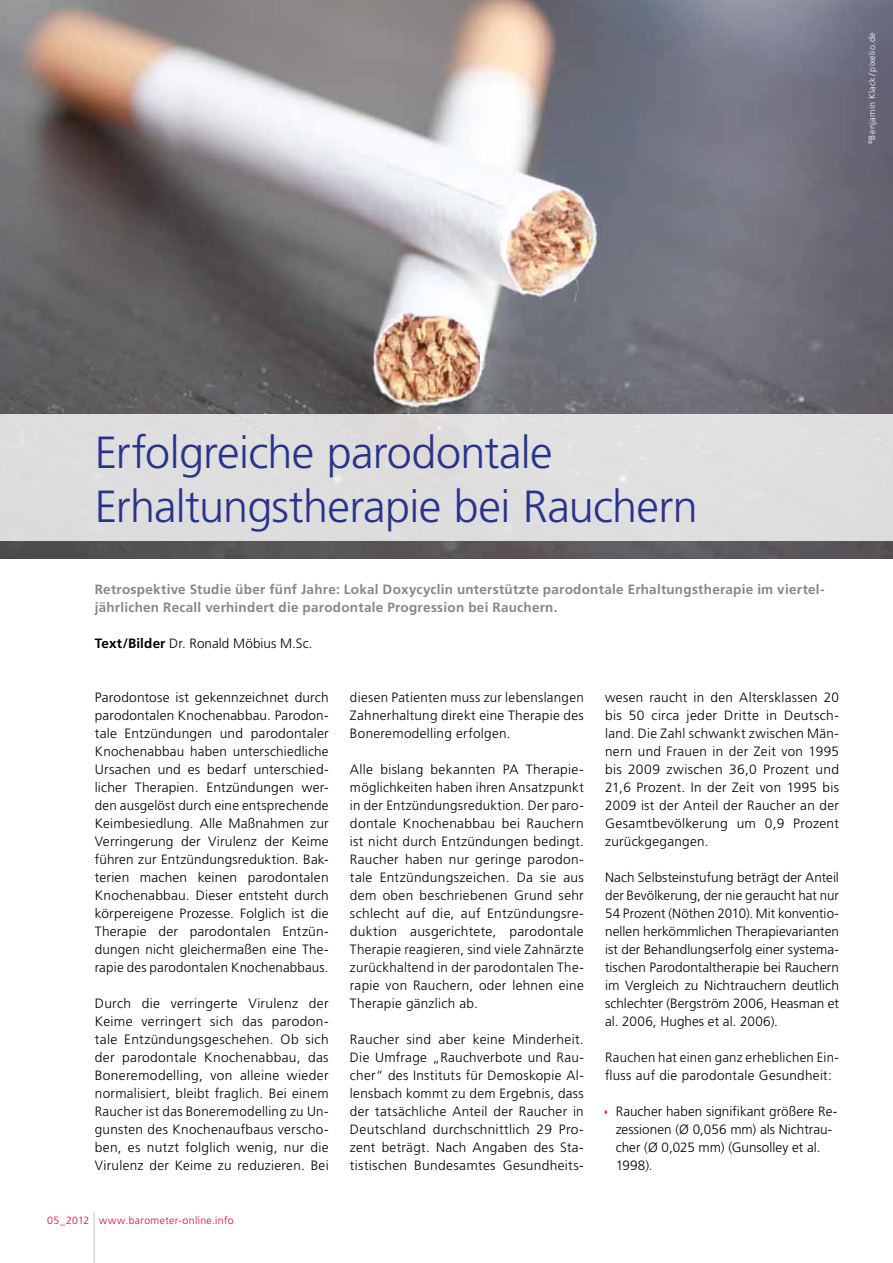
<style>
.page{position:relative;width:893px;height:1263px;background:#fff}
.page>*{position:absolute;margin:0;border:0;box-sizing:border-box;transform-origin:0 0}
.t1{font:300 45px/54px "Frutiger LT Std";letter-spacing:-.015em;color:#28348b}
.t2{font:300 13.5px/18px "Frutiger LT Std";letter-spacing:.02em;color:#000;text-align:justify}
.t3{font:700 13.5px/18px "Frutiger LT Std";letter-spacing:.02em;color:#878787}
.t4{font:300 13.5px/18px "Frutiger LT Std";color:#000}
.t5{font:300 10.5px "Frutiger LT Std";letter-spacing:.035em;color:#e4003a}
.t6{font:300 9px "Frutiger LT Std";letter-spacing:.035em;color:#fff}
.s1{font-weight:700}
</style>
<div class="page">
<hr style="left:94px;top:1212px;width:1px;height:51px;background:#c6c6c6">
<img style="left:0;top:0;width:893px;height:558px">
<div style="left:0;top:414px;width:893px;height:126px;background:#dedede"></div>
<p class="t6" style="left:867px;top:144px;width:113px;rotate:-90deg"><sup>©</sup>Benjamin Klack /pixelio.de</p>
<h1 class="t1" style="left:95px;top:426px;width:604px">Erfolgreiche parodontale<br>Erhaltungstherapie bei Rauchern</h1>
<p class="t3" style="left:95px;top:580px;width:731px">Retrospektive Studie über fünf Jahre: Lokal Doxycyclin unterstützte parodontale Erhaltungstherapie im viertel&shy;jährlichen Recall verhindert die parodontale Progression bei Rauchern.</p>
<p class="t2" style="left:95px;top:635px;width:219px"><span class="s1">Text/Bilder</span> Dr. Ronald Möbius M.Sc.</p>
<p class="t2" style="left:95px;top:689px;width:235px">Parodontose ist gekennzeichnet durch parodontalen Knochenabbau. Parodon&shy;tale Entzündungen und parodontaler Knochenabbau haben unterschiedliche Ursachen und es bedarf unterschied&shy;licher Therapien. Entzündungen wer&shy;den ausgelöst durch eine entsprechende Keimbesiedlung. Alle Maßnahmen zur Verringerung der Virulenz der Keime führen zur Entzündungsreduktion. Bak&shy;terien machen keinen parodontalen Knochenabbau. Dieser entsteht durch körpereigene Prozesse. Folglich ist die Therapie der parodontalen Entzün&shy;dungen nicht gleichermaßen eine The&shy;rapie des parodontalen Knochenabbaus.</p>
<p class="t2" style="left:95px;top:995px;width:235px">Durch die verringerte Virulenz der Keime verringert sich das parodon&shy;tale Entzündungsgeschehen. Ob sich der parodontale Knochenabbau, das Boneremodelling, von alleine wieder normalisiert, bleibt fraglich. Bei einem Raucher ist das Boneremodelling zu Un&shy;gunsten des Knochenaufbaus verscho&shy;ben, es nutzt folglich wenig, nur die Virulenz der Keime zu reduzieren. Bei</p>
<p class="t5" style="left:47px;top:1214px;width:188px">05_2012 www.barometer-online.info</p>
<p class="t2" style="left:350px;top:689px;width:235px">diesen Patienten muss zur lebenslangen Zahnerhaltung direkt eine Therapie des Boneremodelling erfolgen.</p>
<p class="t2" style="left:350px;top:761px;width:235px">Alle bislang bekannten PA Therapie&shy;möglichkeiten haben ihren Ansatzpunkt in der Entzündungsreduktion. Der paro&shy;dontale Knochenabbau bei Rauchern ist nicht durch Entzündungen bedingt.<br>Raucher haben nur geringe parodon&shy;tale Entzündungszeichen. Da sie aus dem oben beschriebenen Grund sehr schlecht auf die, auf Entzündungsre&shy;duktion ausgerichtete, parodontale Therapie reagieren, sind viele Zahnärzte zurückhaltend in der parodontalen The&shy;rapie von Rauchern, oder lehnen eine Therapie gänzlich ab.</p>
<p class="t2" style="left:350px;top:1031px;width:235px">Raucher sind aber keine Minderheit.<br>Die Umfrage „Rauchverbote und Rau&shy;cher“ des Instituts für Demoskopie Al&shy;lensbach kommt zu dem Ergebnis, dass der tatsächliche Anteil der Raucher in Deutschland durchschnittlich 29 Pro&shy;zent beträgt. Nach Angaben des Sta&shy;tistischen Bundesamtes Gesundheits-</p>
<p class="t2" style="left:605px;top:689px;width:235px">wesen raucht in den Altersklassen 20 bis 50 circa jeder Dritte in Deutsch&shy;land. Die Zahl schwankt zwischen Män&shy;nern und Frauen in der Zeit von 1995 bis 2009 zwischen 36,0 Prozent und 21,6 Prozent. In der Zeit von 1995 bis 2009 ist der Anteil der Raucher an der Gesamtbevölkerung um 0,9 Prozent zurückgegangen.</p>
<p class="t2" style="left:605px;top:869px;width:235px">Nach Selbsteinstufung beträgt der Anteil der Bevölkerung, der nie geraucht hat nur 54 Prozent (Nöthen 2010). Mit konventio&shy;nellen herkömmlichen Therapievarianten ist der Behandlungserfolg einer systema&shy;tischen Parodontaltherapie bei Rauchern im Vergleich zu Nichtrauchern deutlich schlechter (Bergström 2006, Heasman et al. 2006, Hughes et al. 2006).</p>
<p class="t2" style="left:605px;top:1049px;width:235px">Rauchen hat einen ganz erheblichen Ein&shy;fluss auf die parodontale Gesundheit:</p>
<p class="t4" style="left:616px;top:1103px;width:223px">Raucher haben signifikant größere Re&shy;zessionen (Ø 0,056 mm) als Nichtrau&shy;cher (Ø 0,025 mm) (Gunsolley et al.<br>1998).</p>
</div>
